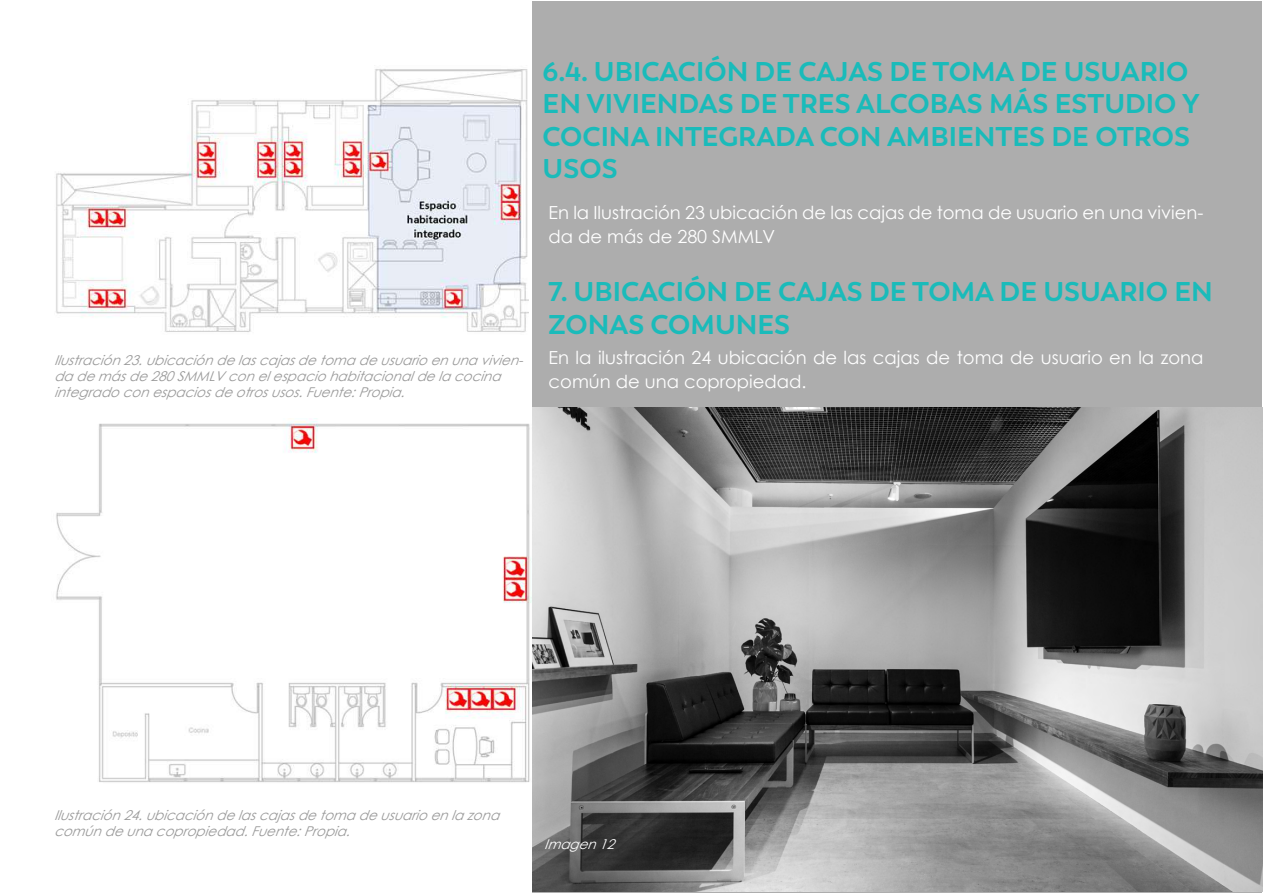
<style>
.page{position:relative;width:1263px;height:893px;background:#fff}
.page>*{position:absolute;margin:0;border:0;box-sizing:border-box;transform-origin:0 0}
.t1{font:700 27px/32.4px "Boston";color:#1abbba}
.t2{font:18px/24px "Century Gothic";color:#fff}
.t3{font:italic 13.5px/16.2px "Century Gothic";color:#9a9a9a}
.t4{font:italic 13.5px "Century Gothic";color:#fff}
</style>
<div class="page">
<img style="left:56px;top:418px;width:475px;height:365px">
<div style="left:533px;top:2px;width:729px;height:891px;background:#adadad"></div>
<img style="left:56px;top:69px;width:472px;height:263px">
<img style="left:533px;top:407px;width:730px;height:485px">
<p class="t3" style="left:54px;top:352px;width:477px">Ilustración23.ubicacióndelascajasdetomadeusuarioenunavivien&shy;dademásde280SMMLVconelespaciohabitacionaldelacocina integradoconespaciosdeotrosusos.Fuente:Propia.</p>
<h1 class="t1" style="left:543px;top:56px;width:659px">6.4. UBICACIÓN DE CAJAS DE TOMA DE USUARIO<br>EN VIVIENDAS DE TRES ALCOBAS MÁS ESTUDIO Y<br>COCINA INTEGRADA CON AMBIENTES DE OTROS<br>USOS</h1>
<h2 class="t2" style="left:549px;top:200px;width:656px">En la Ilustración 23 ubicación de las cajas de toma de usuario en una vivien&shy;da de más de 280 SMMLV</h2>
<h1 class="t1" style="left:548px;top:276px;width:666px">7. UBICACIÓN DE CAJAS DE TOMA DE USUARIO EN<br>ZONAS COMUNES</h1>
<h2 class="t2" style="left:549px;top:346px;width:656px">En la ilustración 24 ubicación de las cajas de toma de usuario en la zona común de una copropiedad.</h2>
<p class="t3" style="left:54px;top:807px;width:453px">Ilustración24.ubicacióndelascajasdetomadeusuarioenlazona comúndeunacopropiedad.Fuente:Propia.</p>
<p class="t4" style="left:544px;top:835px;width:78px">Imagen12</p>
</div>
